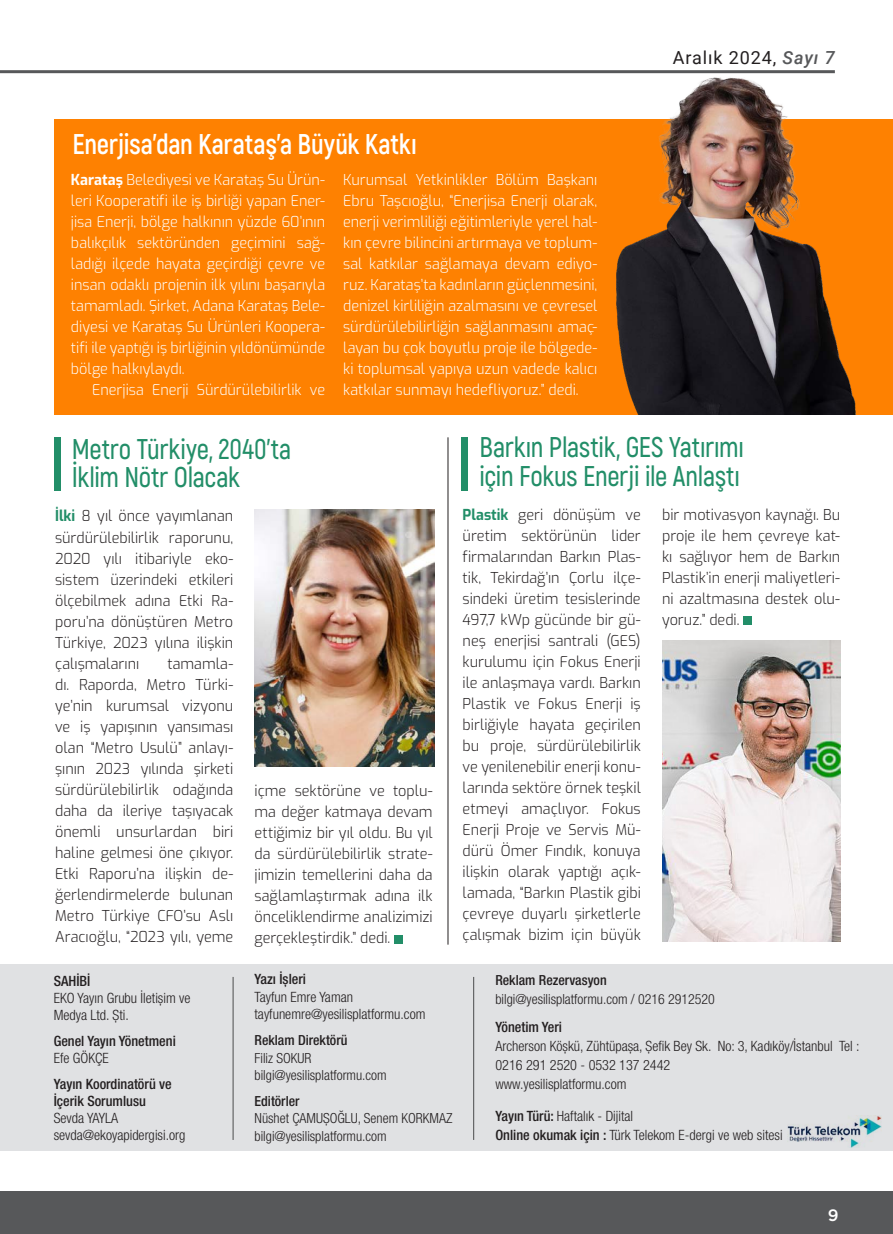
<style>
.page{position:relative;width:893px;height:1234px;background:#fff}
.page>*{position:absolute;margin:0;border:0;box-sizing:border-box;transform-origin:0 0}
.t1{font:600 28.5px/28.5px "Akrobat";letter-spacing:-.01em;color:#228e68;scale:.95 1}
.t2{font:700 28.5px "Akrobat";letter-spacing:-.005em;color:#fff;scale:.95 1}
.t3{font:18px "Roboto";letter-spacing:.05em;color:#231f20}
.t4{font:500 16.5px "Gotham";color:#fff}
.t5{font:300 15px/21px "Exo";color:#231f20;text-align:justify;scale:.96 1}
.t6{font:300 15px/21px "Exo";color:#fff;text-align:justify;scale:.96 1}
.t7{font:300 condensed 14.25px/19px "Helvetica Neue LT Pro";color:#231f20}
.t8{font:500 condensed 14.25px/17.1px "Helvetica Neue LT Pro";color:#231f20}
.t9{font:300 condensed 13.95px "Helvetica Neue LT Pro";color:#231f20}
.t10{font:500 condensed 13.95px "Helvetica Neue LT Pro";color:#231f20}
.s1{font-weight:700}
.s2{font-weight:500;font-style:italic;color:#57585a}
.s3{font-weight:700;color:#228e68}
.s4{font-weight:500}
</style>
<div class="page">
<div style="left:0;top:1191px;width:893px;height:42px;background:#57585a"></div>
<div style="left:54px;top:119px;width:839px;height:295px;background:#fe8101"></div>
<hr style="left:0;top:70px;width:835px;height:3px;background:#57585a">
<div style="left:0;top:964px;width:893px;height:186px;background:#e0e1e3"></div>
<img style="left:787px;top:1115px;width:95px;height:32px">
<hr style="left:233px;top:976px;width:1px;height:163px;background:#4b4c4d">
<hr style="left:473px;top:976px;width:1px;height:163px;background:#4b4c4d">
<div style="left:394px;top:934px;width:8px;height:9px;background:#228e68"></div>
<div style="left:743px;top:616px;width:9px;height:9px;background:#228e68"></div>
<hr style="left:448px;top:437px;width:1px;height:507px;background:#231f20">
<img style="left:255px;top:509px;width:179px;height:257px">
<img style="left:662px;top:640px;width:178px;height:301px">
<img style="left:577px;top:70px;width:279px;height:344px">
<div style="left:54px;top:437px;width:6px;height:53px;background:#228e68"></div>
<div style="left:461px;top:437px;width:7px;height:53px;background:#228e68"></div>
<p class="t2" style="left:72px;top:126px;width:364px">Enerjisa’dan Karataş’a Büyük Katkı</p>
<p class="t6" style="left:71px;top:168px;width:266px"><span class="s1">Karataş</span> Belediyesi ve Karataş Su Ürün&shy;leri Kooperatifi ile iş birliği yapan Ener&shy;jisa Enerji, bölge halkının yüzde 60’ının balıkçılık sektöründen geçimini sağ&shy;ladığı ilçede hayata geçirdiği çevre ve insan odaklı projenin ilk yılını başarıyla tamamladı. Şirket, Adana Karataş Bele&shy;diyesi ve Karataş Su Ürünleri Koopera&shy;tifi ile yaptığı iş birliğinin yıldönümünde bölge halkıylaydı.</p>
<p class="t6" style="left:92px;top:378px;width:244px">Enerjisa Enerji Sürdürülebilirlik ve</p>
<p class="t6" style="left:343px;top:168px;width:266px">Kurumsal Yetkinlikler Bölüm Başkanı Ebru Taşcıoğlu, “Enerjisa Enerji olarak, enerji verimliliği eğitimleriyle yerel hal&shy;kın çevre bilincini artırmaya ve toplum&shy;sal katkılar sağlamaya devam ediyo&shy;ruz. Karataş’ta kadınların güçlenmesini, denizel kirliliğin azalmasını ve çevresel sürdürülebilirliğin sağlanmasını amaç&shy;layan bu çok boyutlu proje ile bölgede&shy;ki toplumsal yapıya uzun vadede kalıcı katkılar sunmayı hedefliyoruz.” dedi.</p>
<p class="t3" style="left:673px;top:45px;width:164px">Aralık 2024, <span class="s2">Sayı 7</span></p>
<p class="t1" style="left:72px;top:434px;width:232px">Metro Türkiye, 2040’ta<br>İklim Nötr Olacak</p>
<p class="t1" style="left:479px;top:433px;width:280px">Barkın Plastik, GES Yatırımı için Fokus Enerji ile Anlaştı</p>
<p class="t5" style="left:55px;top:504px;width:187px"><span class="s3">İlki</span> 8 yıl önce yayımlanan sürdürülebilirlik raporunu, 2020 yılı itibariyle eko&shy;sistem üzerindeki etkileri ölçebilmek adına Etki Ra&shy;poru’na dönüştüren Metro Türkiye, 2023 yılına ilişkin çalışmalarını</p>
<p class="t5" style="left:55px;top:651px;width:187px;text-indent:112px">tamamla&shy;dı. Raporda, Metro Türki&shy;ye’nin kurumsal vizyonu ve iş yapışının yansıması olan “Metro Usulü” anlayı&shy;şının 2023 yılında şirketi sürdürülebilirlik odağında daha da ileriye taşıyacak önemli unsurlardan biri haline gelmesi öne çıkıyor.<br>Etki Raporu’na ilişkin de&shy;ğerlendirmelerde bulunan Metro Türkiye CFO’su Aslı Aracıoğlu, “2023 yılı, yeme</p>
<p class="t8" style="left:54px;top:971px;width:38px">SAHİBİ</p>
<p class="t7" style="left:54px;top:988px;width:138px;line-height:17.1px">EKO Yayın Grubu İletişim ve<br>Medya Ltd. Şti.</p>
<p class="t8" style="left:54px;top:1031px;width:124px">Genel Yayın Yönetmeni</p>
<p class="t7" style="left:54px;top:1047px;width:57px">Efe GÖKÇE</p>
<p class="t8" style="left:54px;top:1074px;width:120px">Yayın Koordinatörü ve<br>İçerik Sorumlusu</p>
<p class="t7" style="left:54px;top:1107px;width:66px">Sevda YAYLA</p>
<p class="t7" style="left:54px;top:1124px;width:133px">sevda@ekoyapidergisi.org</p>
<p class="t5" style="left:255px;top:779px;width:187px">içme sektörüne ve toplu&shy;ma değer katmaya devam ettiğimiz bir yıl oldu. Bu yıl da sürdürülebilirlik strate&shy;jimizin temellerini daha da sağlamlaştırmak adına ilk önceliklendirme analizimizi gerçekleştirdik.” dedi.</p>
<p class="t8" style="left:255px;top:970px;width:53px">Yazı İşleri</p>
<p class="t7" style="left:255px;top:986px;width:100px">Tayfun Emre Yaman</p>
<p class="t7" style="left:255px;top:1004px;width:172px">tayfunemre@yesilisplatformu.com</p>
<p class="t10" style="left:255px;top:1031px;width:94px">Reklam Direktörü</p>
<p class="t9" style="left:255px;top:1049px;width:58px">Filiz SOKUR</p>
<p class="t9" style="left:255px;top:1066px;width:134px">bilgi@yesilisplatformu.com</p>
<p class="t10" style="left:255px;top:1092px;width:47px">Editörler</p>
<p class="t9" style="left:255px;top:1110px;width:199px">Nüshet ÇAMUŞOĞLU, Senem KORKMAZ</p>
<p class="t9" style="left:255px;top:1127px;width:134px">bilgi@yesilisplatformu.com</p>
<p class="t5" style="left:463px;top:503px;width:187px"><span class="s3">Plastik</span> geri dönüşüm ve üretim sektörünün lider firmalarından Barkın Plas&shy;tik, Tekirdağ’ın Çorlu ilçe&shy;sindeki üretim tesislerinde 497,7 kWp gücünde bir gü&shy;neş enerjisi santrali (GES) kurulumu için Fokus Enerji ile anlaşmaya vardı. Barkın Plastik ve Fokus Enerji iş birliğiyle hayata geçirilen bu proje, sürdürülebilirlik ve yenilenebilir enerji konu&shy;larında sektöre örnek teşkil etmeyi amaçlıyor. Fokus Enerji Proje ve Servis Mü&shy;dürü Ömer Fındık, konuya ilişkin olarak yaptığı açık&shy;lamada, “Barkın Plastik gibi çevreye duyarlı şirketlerle çalışmak bizim için büyük</p>
<p class="t5" style="left:662px;top:503px;width:187px">bir motivasyon kaynağı. Bu proje ile hem çevreye kat&shy;kı sağlıyor hem de Barkın Plastik’in enerji maliyetleri&shy;ni azaltmasına destek olu&shy;yoruz.” dedi.</p>
<p class="t10" style="left:495px;top:971px;width:113px">Reklam Rezervasyon</p>
<p class="t9" style="left:495px;top:990px;width:221px">bilgi@yesilisplatformu.com / 0216 2912520</p>
<p class="t8" style="left:495px;top:1017px;width:68px">Yönetim Yeri</p>
<p class="t7" style="left:495px;top:1035px;width:366px">Archerson Köşkü, Zühtüpaşa, Şefik Bey Sk. No: 3, Kadıköy/İstanbul Tel :<br>0216 291 2520 - 0532 137 2442</p>
<p class="t7" style="left:495px;top:1073px;width:133px">www.yesilisplatformu.com</p>
<p class="t7" style="left:495px;top:1105px;width:289px"><span class="s4">Yayın Türü:</span> Haftalık - Dijital<br><span class="s4">Online okumak için :</span> Türk Telekom E-dergi ve web sitesi</p>
<p class="t4" style="left:828px;top:1203px;width:12px">9</p>
</div>
